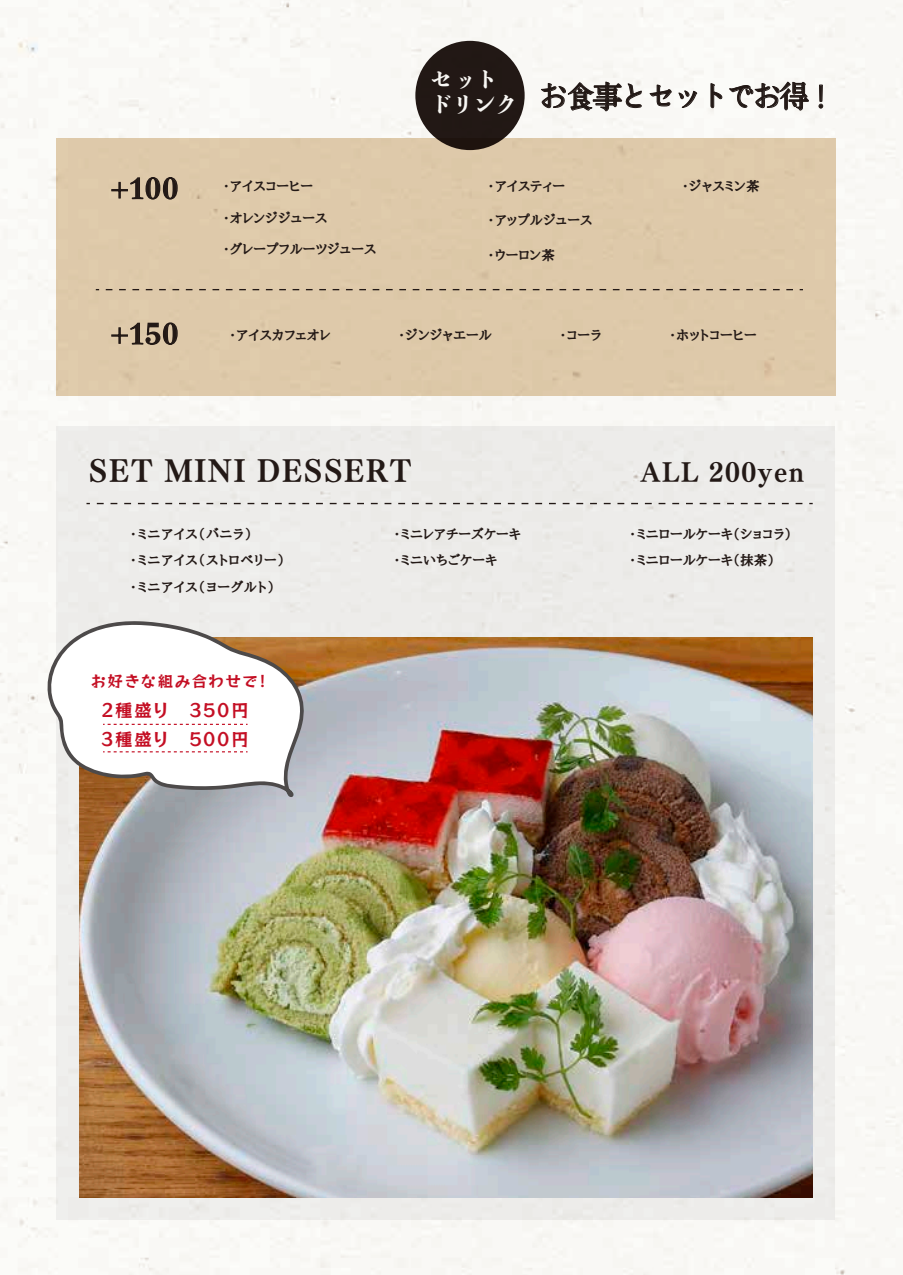
<style>
.page{position:relative;width:903px;height:1275px;background:#f9f8f5}
.page>*{position:absolute;margin:0;border:0;box-sizing:border-box;transform-origin:0 0}
.t1{font:29.75px "dejima mincho";letter-spacing:-.1em;color:#231916}
.t2{font:27.82px "UD Mincho Pr 6 N B";letter-spacing:.06em;color:#231916}
.t3{font:800 27.47px "Toppan Bunkyu Midashi Mincho Std N";letter-spacing:.06em;color:#231916}
.t4{font:23.97px "UD Mincho Pr 6 N B";letter-spacing:.06em;color:#231916}
.t5{font:800 23.1px/24.5px "Toppan Bunkyu Midashi Mincho Std N";letter-spacing:-.06em;color:#fff}
.t6{font:17.85px/28.5px "Rockn Roll One";letter-spacing:.09em;color:#c40f24}
.t7{font:15.58px "Rockn Roll One";letter-spacing:.09em;color:#c40f24}
.t8{font:800 12.95px/26.2px "Aozora Mincho";letter-spacing:.05em;color:#231916}
.t9{font:800 12.95px/26.4px "Aozora Mincho";letter-spacing:.09em;color:#231916}
.s1{font-family:"Koz Go Pr 6 N"}
</style>
<div class="page">
<svg style="left:540px;top:81px;width:102px;height:31px"></svg>
<svg style="left:649px;top:85px;width:23px;height:21px"></svg>
<svg style="left:678px;top:90px;width:19px;height:18px"></svg>
<svg style="left:710px;top:83px;width:12px;height:25px"></svg>
<svg style="left:728px;top:81px;width:81px;height:30px"></svg>
<div style="left:819px;top:85px;width:3px;height:17px;border:1px solid #231916"></div>
<svg style="left:819px;top:104px;width:4px;height:4px"></svg>
<div style="left:56px;top:139px;width:780px;height:257px;background:#dec9aa"></div>
<div style="left:56px;top:426px;width:779px;height:793px;background:#e8e8e9"></div>
<div style="left:415px;top:41px;width:110px;height:109px;background:#231916;border-radius:50%"></div>
<svg style="left:96px;top:289px;width:697px;height:1px"></svg>
<svg style="left:86px;top:503px;width:716px;height:1px"></svg>
<img style="left:79px;top:637px;width:734px;height:560px">
<svg style="left:111px;top:177px;width:67px;height:23px"></svg>
<svg style="left:111px;top:322px;width:67px;height:23px"></svg>
<svg style="left:45px;top:621px;width:260px;height:176px;background:#e8e2dd"></svg>
<h3 class="t3" style="left:110px;top:167px;width:69px">+100</h3>
<h3 class="t3" style="left:110px;top:312px;width:69px">+150</h3>
<h3 class="t5" style="left:430px;top:66px;width:90px">セットドリンク</h3>
<h1 class="t1" style="left:539px;top:81px;width:298px">お食事とセットでお得<span class="s1">！</span></h1>
<p class="t8" style="left:223px;top:174px;width:91px">・アイスコーヒー</p>
<p class="t8" style="left:682px;top:174px;width:79px">・ジャスミン茶</p>
<p class="t8" style="left:223px;top:205px;width:105px">・オレンジジュース</p>
<p class="t8" style="left:488px;top:208px;width:106px">・アップルジュース</p>
<p class="t8" style="left:488px;top:174px;width:79px">・アイスティー</p>
<p class="t8" style="left:223px;top:237px;width:154px">・グレープフルーツジュース</p>
<p class="t8" style="left:488px;top:242px;width:68px">・ウーロン茶</p>
<p class="t8" style="left:229px;top:323px;width:102px">・アイスカフェオレ</p>
<p class="t8" style="left:398px;top:323px;width:95px">・ジンジャエール</p>
<p class="t8" style="left:560px;top:323px;width:43px">・コーラ</p>
<p class="t8" style="left:669px;top:323px;width:88px">・ホットコーヒー</p>
<h2 class="t2" style="left:89px;top:445px;width:324px">SET MINI DESSERT</h2>
<h3 class="t4" style="left:640px;top:450px;width:165px">ALL 200yen</h3>
<p class="t9" style="left:130px;top:522px;width:156px">・ミニアイス（バニラ）<br>・ミニアイス（ストロベリー）・ミニアイス（ヨーグルト）</p>
<p class="t8" style="left:394px;top:522px;width:128px">・ミニレアチーズケーキ・ミニいちごケーキ</p>
<p class="t8" style="left:629px;top:522px;width:163px">・ミニロールケーキ（ショコラ）・ミニロールケーキ（抹茶）</p>
<p class="t7" style="left:91px;top:671px;width:181px">お好きな組み合わせで！</p>
<h3 class="t6" style="left:101px;top:695px;width:149px">2種盛り　350円<br>3種盛り　500円</h3>
</div>
